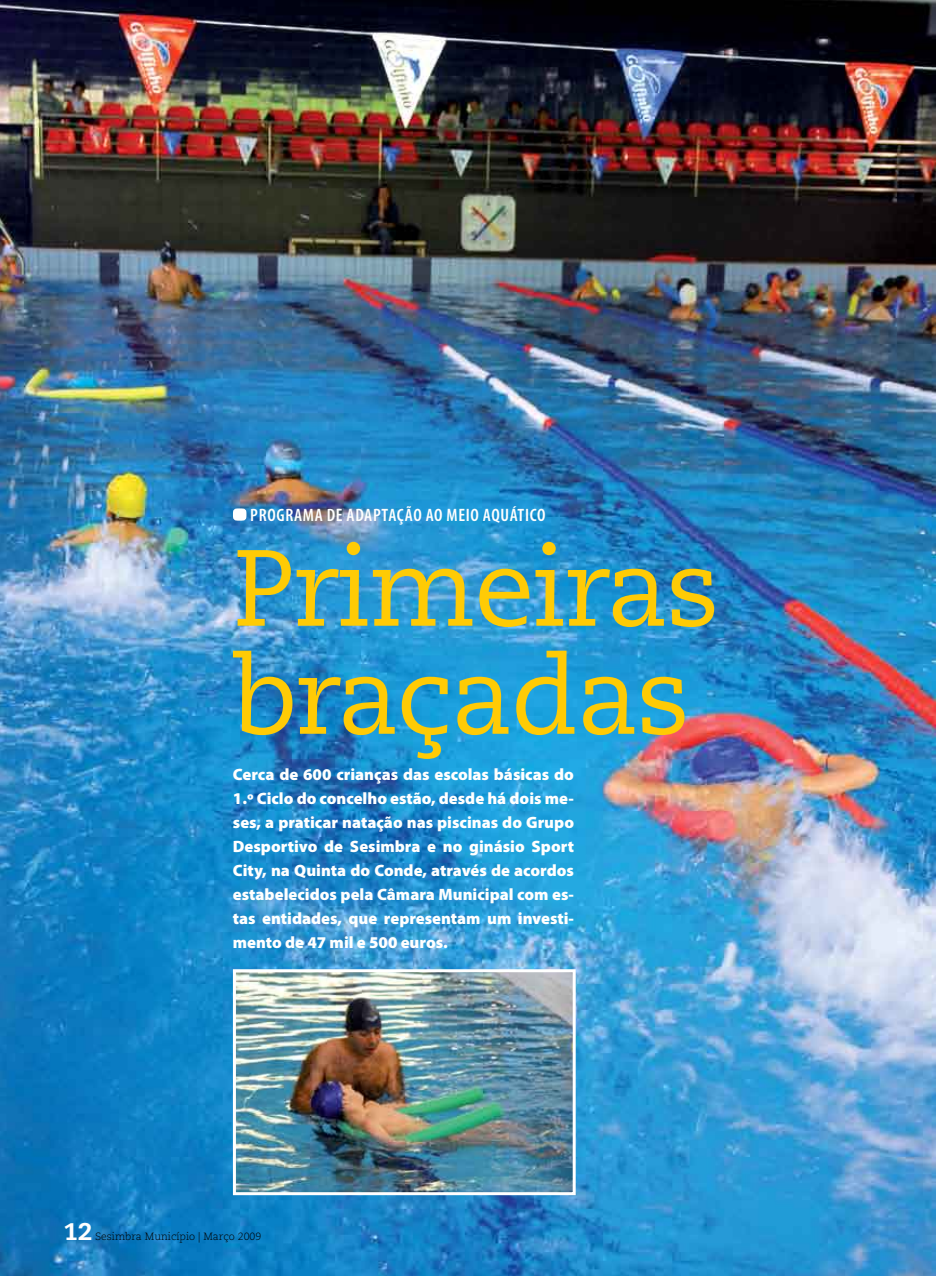
<style>
.page{position:relative;width:936px;height:1276px;background:#fff}
.page>*{position:absolute;margin:0;border:0;box-sizing:border-box;transform-origin:0 0}
.t1{font:108px/108px "Caecilia";letter-spacing:-.02em;color:#ffcb05}
.t2{font:800 24px "Caecilia";color:#fff}
.t3{font:600 condensed 18px "Myriad Pro";letter-spacing:.04em;color:#fff}
.t4{font:900 16.5px/24px "Myriad Pro";color:#fff;text-align:justify}
.t5{font:300 10.5px "Caecilia";color:#000}
</style>
<div class="page">
<img style="left:0;top:0;width:935px;height:1276px">
<img style="left:237px;top:973px;width:334px;height:218px">
<div style="left:233px;top:969px;width:342px;height:226px;border:3px solid #fff"></div>
<svg style="left:233px;top:508px;width:13px;height:13px"></svg>
<p class="t3" style="left:250px;top:503px;width:297px">PROGRAMA DE ADAPTAÇÃO AO MEIO AQUÁTICO</p>
<p class="t1" style="left:233px;top:536px;width:488px">Primeiras braçadas</p>
<p class="t4" style="left:233px;top:762px;width:342px">Cerca de 600 crianças das escolas básicas do 1.º Ciclo do concelho estão, desde há dois me&shy;ses, a praticar natação nas piscinas do Grupo Desportivo de Sesimbra e no ginásio Sport City, na Quinta do Conde, através de acordos estabelecidos pela Câmara Municipal com es&shy;tas entidades, que representam um investi&shy;mento de 47 mil e 500 euros.</p>
<p class="t2" style="left:64px;top:1217px;width:30px">12</p>
<p class="t5" style="left:95px;top:1230px;width:167px">Sesimbra Município | Março 2009</p>
<p class="t5" style="left:203px;top:1230px;width:63px">Janeiro 2007</p>
</div>
